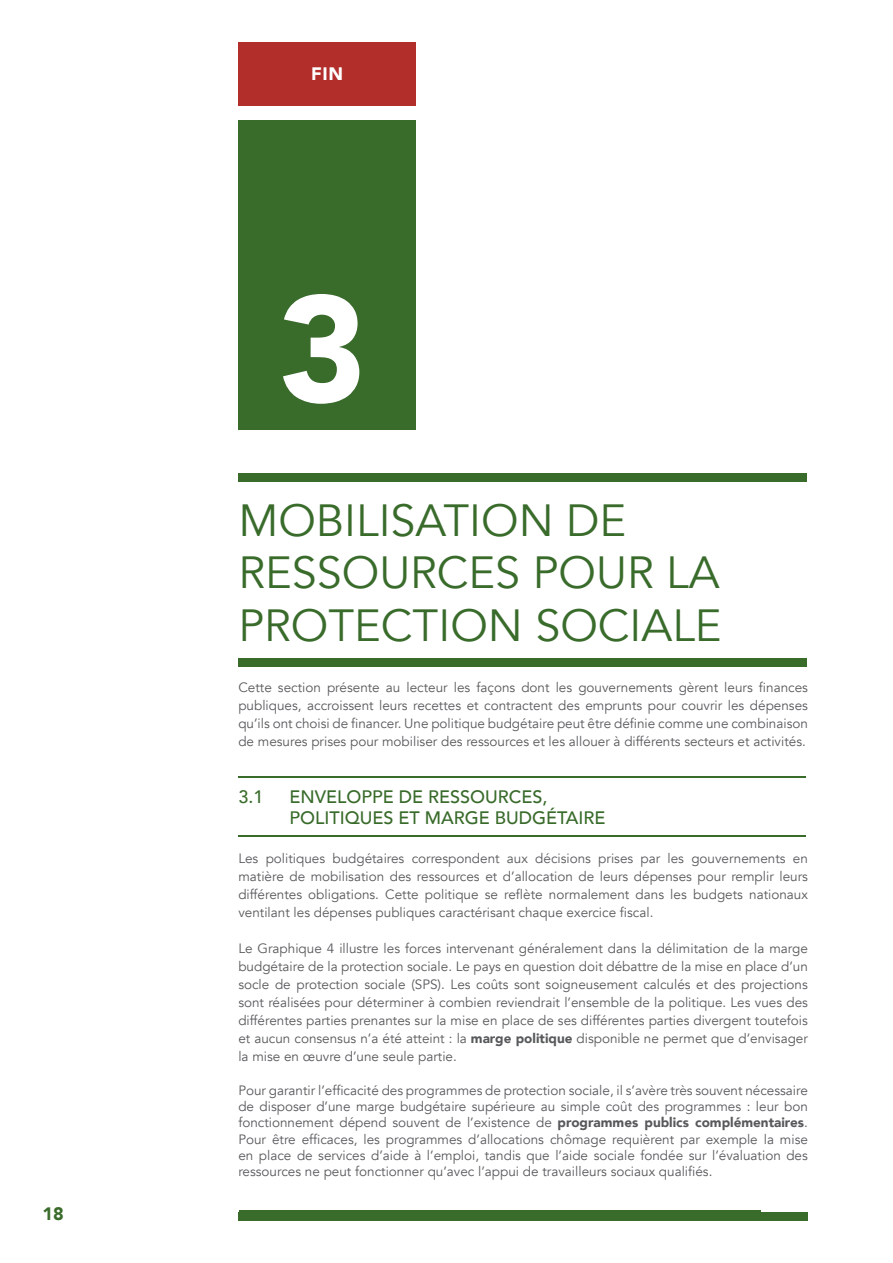
<style>
.page{position:relative;width:893px;height:1263px;background:#fff}
.page>*{position:absolute;margin:0;border:0;box-sizing:border-box;transform-origin:0 0}
.t1{font:900 150px "Avenir";color:#fff}
.t2{font:45px/52.5px "Avenir";color:#396b2b}
.t3{font:500 18px/21px "Avenir";color:#396b2b}
.t4{font:900 18px "Avenir";color:#fff}
.t5{font:900 18px "Avenir";color:#396b2b}
.t6{font:13.5px/18px "Avenir";color:#58595b;text-align:justify}
.s1{font-weight:900}
</style>
<div class="page">
<div style="left:239px;top:1211px;width:570px;height:8px;background:#396b2b"></div>
<div style="left:238px;top:473px;width:569px;height:8px;background:#396b2b"></div>
<div style="left:238px;top:658px;width:569px;height:9px;background:#396b2b"></div>
<div style="left:238px;top:120px;width:178px;height:310px;background:#396b2b"></div>
<div style="left:238px;top:43px;width:178px;height:63px;background:#b22e2a"></div>
<hr style="left:238px;top:776px;width:568px;height:1px;background:#396b2b">
<hr style="left:238px;top:836px;width:568px;height:1px;background:#396b2b">
<div style="left:761px;top:1186px;width:56px;height:43px;background:#fff"></div>
<div style="left:238px;top:1212px;width:570px;height:8px;background:#396b2b"></div>
<h3 class="t5" style="left:43px;top:1198px;width:23px">18</h3>
<h3 class="t4" style="left:311px;top:58px;width:33px">FIN</h3>
<h1 class="t1" style="left:278px;top:221px;width:90px">3</h1>
<h2 class="t2" style="left:238px;top:495px;width:485px">MOBILISATION DE<br>RESSOURCES POUR LA<br>PROTECTION SOCIALE</h2>
<p class="t6" style="left:238px;top:678px;width:571px">Cette section présente au lecteur les façons dont les gouvernements gèrent leurs finances publiques, accroissent leurs recettes et contractent des emprunts pour couvrir les dépenses qu’ils ont choisi de financer. Une politique budgétaire peut être définie comme une combinaison de mesures prises pour mobiliser des ressources et les allouer à différents secteurs et activités.</p>
<h3 class="t3" style="left:238px;top:785px;width:27px">3.1</h3>
<h3 class="t3" style="left:289px;top:785px;width:318px">ENVELOPPE DE RESSOURCES,<br>POLITIQUES ET MARGE BUDGÉTAIRE</h3>
<p class="t6" style="left:238px;top:849px;width:571px">Les politiques budgétaires correspondent aux décisions prises par les gouvernements en matière de mobilisation des ressources et d’allocation de leurs dépenses pour remplir leurs différentes obligations. Cette politique se reflète normalement dans les budgets nationaux ventilant les dépenses publiques caractérisant chaque exercice fiscal.</p>
<p class="t6" style="left:238px;top:939px;width:571px">Le Graphique 4 illustre les forces intervenant généralement dans la délimitation de la marge budgétaire de la protection sociale. Le pays en question doit débattre de la mise en place d’un socle de protection sociale (SPS). Les coûts sont soigneusement calculés et des projections sont réalisées pour déterminer à combien reviendrait l’ensemble de la politique. Les vues des différentes parties prenantes sur la mise en place de ses différentes parties divergent toutefois et aucun consensus n’a été atteint : la <span class="s1">marge politique</span> disponible ne permet que d’envisager la mise en œuvre d’une seule partie.</p>
<p class="t6" style="left:238px;top:1082px;width:571px;line-height:16.2px">Pour garantir l’efficacité des programmes de protection sociale, il s’avère très souvent nécessaire de disposer d’une marge budgétaire supérieure au simple coût des programmes : leur bon fonctionnement dépend souvent de l’existence de <span class="s1">programmes publics complémentaires</span>.<br>Pour être efficaces, les programmes d’allocations chômage requièrent par exemple la mise en place de services d’aide à l’emploi, tandis que l’aide sociale fondée sur l’évaluation des ressources ne peut fonctionner qu’avec l’appui de travailleurs sociaux qualifiés.</p>
</div>
